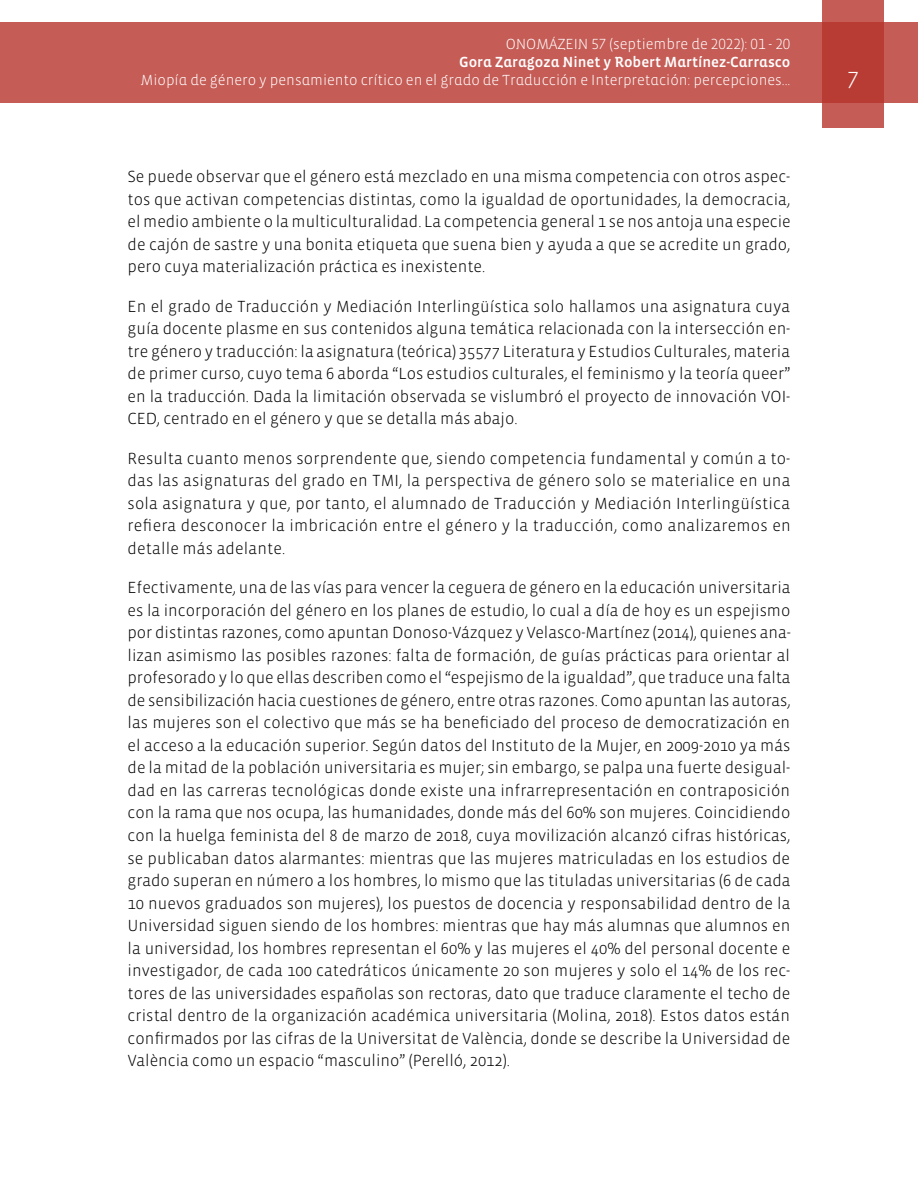
<style>
.page{position:relative;width:918px;height:1188px;background:#fff}
.page>*{position:absolute;margin:0;border:0;box-sizing:border-box;transform-origin:0 0}
.t1{font:300 24px "Vista Sans";color:#fff}
.t2{font:300 16.5px/22.5px "Vista Sans";color:#000;text-align:justify}
.t3{font:300 15px "Vista Sans Alt";color:#fff}
.t4{font:15px "Vista Sans Alt Med";color:#fff}
</style>
<div class="page">
<div style="left:0;top:23px;width:918px;height:80px;background:#c55c56"></div>
<svg style="left:822px;top:0;width:62px;height:128px;background:#bd4740"></svg>
<p class="t3" style="left:506px;top:37px;width:286px">ONOMÁZEIN 57 (septiembre de 2022): 01 - 20</p>
<p class="t4" style="left:459px;top:55px;width:333px">Gora Zaragoza Ninet y Robert Martínez-Carrasco</p>
<p class="t3" style="left:141px;top:73px;width:651px">Miopía de género y pensamiento crítico en el grado de Traducción e Interpretación: percepciones...</p>
<h1 class="t1" style="left:847px;top:65px;width:13px">7</h1>
<p class="t2" style="left:128px;top:166px;width:665px">Se puede observar que el género está mezclado en una misma competencia con otros aspec&shy;tos que activan competencias distintas, como la igualdad de oportunidades, la democracia, el medio ambiente o la multiculturalidad. La competencia general 1 se nos antoja una especie de cajón de sastre y una bonita etiqueta que suena bien y ayuda a que se acredite un grado, pero cuya materialización práctica es inexistente.</p>
<p class="t2" style="left:128px;top:295px;width:664px">En el grado de Traducción y Mediación Interlingüística solo hallamos una asignatura cuya guía docente plasme en sus contenidos alguna temática relacionada con la intersección en&shy;tre género y traducción: la asignatura (teórica) 35577 Literatura y Estudios Culturales, materia de primer curso, cuyo tema 6 aborda “Los estudios culturales, el feminismo y la teoría queer” en la traducción. Dada la limitación observada se vislumbró el proyecto de innovación VOI-CED, centrado en el género y que se detalla más abajo.</p>
<p class="t2" style="left:128px;top:447px;width:665px">Resulta cuanto menos sorprendente que, siendo competencia fundamental y común a to&shy;das las asignaturas del grado en TMI, la perspectiva de género solo se materialice en una sola asignatura y que, por tanto, el alumnado de Traducción y Mediación Interlingüística refiera desconocer la imbricación entre el género y la traducción, como analizaremos en detalle más adelante.</p>
<p class="t2" style="left:128px;top:577px;width:665px">Efectivamente, una de las vías para vencer la ceguera de género en la educación universitaria es la incorporación del género en los planes de estudio, lo cual a día de hoy es un espejismo por distintas razones, como apuntan Donoso-Vázquez y Velasco-Martínez (2014), quienes ana&shy;lizan asimismo las posibles razones: falta de formación, de guías prácticas para orientar al profesorado y lo que ellas describen como el “espejismo de la igualdad”, que traduce una falta de sensibilización hacia cuestiones de género, entre otras razones. Como apuntan las autoras, las mujeres son el colectivo que más se ha beneficiado del proceso de democratización en el acceso a la educación superior. Según datos del Instituto de la Mujer, en 2009-2010 ya más de la mitad de la población universitaria es mujer; sin embargo, se palpa una fuerte desigual&shy;dad en las carreras tecnológicas donde existe una infrarrepresentación en contraposición con la rama que nos ocupa, las humanidades, donde más del 60% son mujeres. Coincidiendo con la huelga feminista del 8 de marzo de 2018, cuya movilización alcanzó cifras históricas, se publicaban datos alarmantes: mientras que las mujeres matriculadas en los estudios de grado superan en número a los hombres, lo mismo que las tituladas universitarias (6 de cada 10 nuevos graduados son mujeres), los puestos de docencia y responsabilidad dentro de la Universidad siguen siendo de los hombres: mientras que hay más alumnas que alumnos en la universidad, los hombres representan el 60% y las mujeres el 40% del personal docente e investigador, de cada 100 catedráticos únicamente 20 son mujeres y solo el 14% de los rec&shy;tores de las universidades españolas son rectoras, dato que traduce claramente el techo de cristal dentro de la organización académica universitaria (Molina, 2018). Estos datos están confirmados por las cifras de la Universitat de València, donde se describe la Universidad de València como un espacio “masculino” (Perelló, 2012).</p>
</div>
